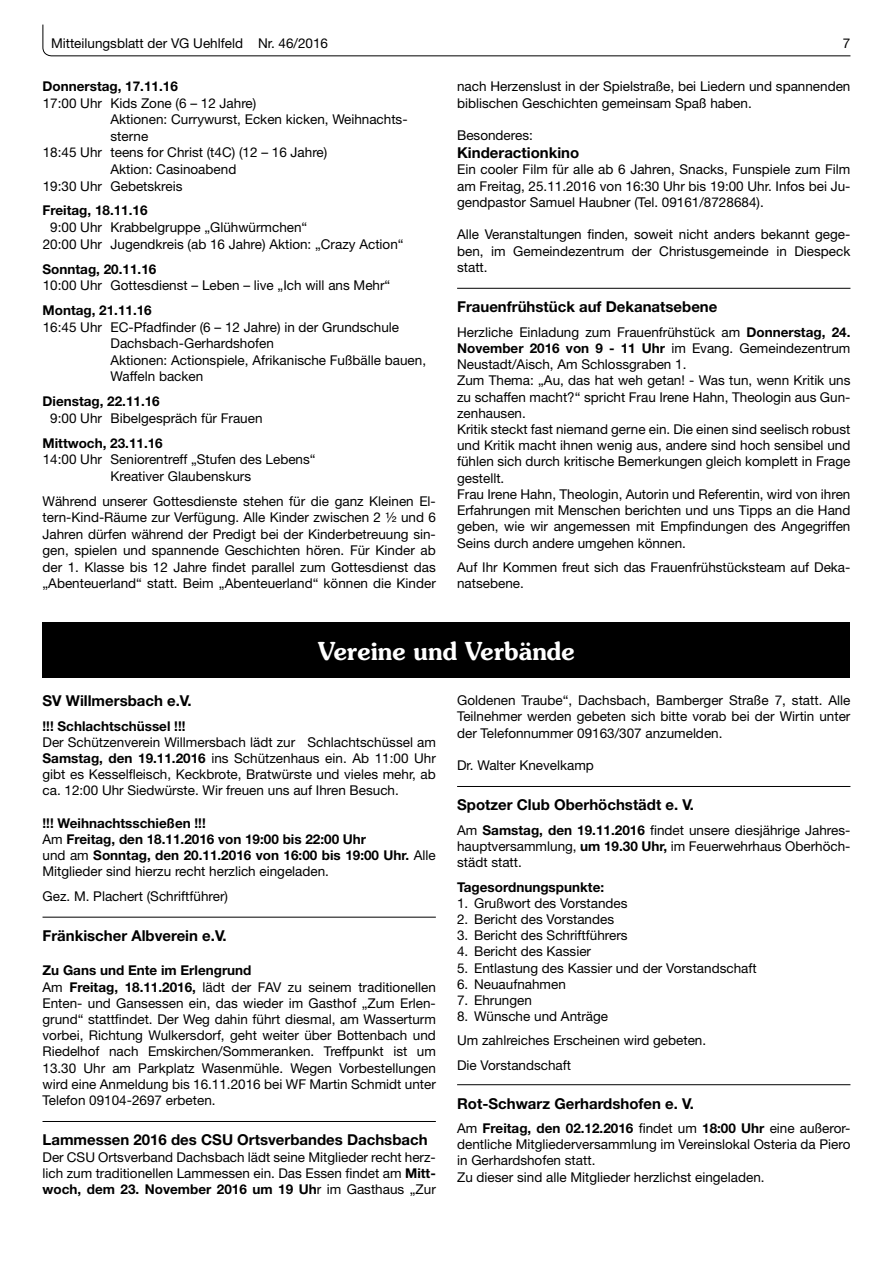
<style>
.page{position:relative;width:893px;height:1263px;background:#fff}
.page>*{position:absolute;margin:0;border:0;box-sizing:border-box;transform-origin:0 0}
.t1{font:600 24.75px "Souvenir";color:#fff;scale:.95 1}
.t2{font:700 15px "Helvetica Neue";color:#000}
.t3{font:13.5px/16.2px "Helvetica Neue";color:#000}
.t4{font:700 13.5px/16.2px "Helvetica Neue";color:#000}
.s1{font-weight:700}
.s2{font-weight:400}
</style>
<div class="page">
<svg style="left:42px;top:24px;width:809px;height:33px"></svg>
<hr style="left:457px;top:288px;width:393px;height:1px;background:#000">
<div style="left:43px;top:622px;width:807px;height:55px;background:#000"></div>
<hr style="left:43px;top:917px;width:393px;height:1px;background:#000">
<hr style="left:43px;top:1121px;width:393px;height:1px;background:#000">
<hr style="left:457px;top:786px;width:393px;height:1px;background:#000">
<hr style="left:457px;top:1084px;width:393px;height:1px;background:#000">
<p class="t3" style="left:51px;top:36px;width:279px">Mitteilungsblatt der VG Uehlfeld Nr. 46/2016</p>
<p class="t3" style="left:843px;top:36px;width:9px">7</p>
<p class="t4" style="left:43px;top:80px;width:137px">Donnerstag, 17.11.16</p>
<p class="t3" style="left:43px;top:96px;width:215px">17:00 Uhr Kids Zone (6 – 12 Jahre)</p>
<p class="t3" style="left:111px;top:113px;width:299px">Aktionen: Currywurst, Ecken kicken, Weihnachts-</p>
<p class="t3" style="left:111px;top:129px;width:39px">sterne</p>
<p class="t3" style="left:43px;top:146px;width:286px">18:45 Uhr teens for Christ (t4C) (12 – 16 Jahre)</p>
<p class="t3" style="left:111px;top:162px;width:127px">Aktion: Casinoabend</p>
<p class="t3" style="left:43px;top:179px;width:141px">19:30 Uhr Gebetskreis</p>
<p class="t4" style="left:43px;top:204px;width:107px">Freitag, 18.11.16</p>
<p class="t3" style="left:43px;top:220px;width:362px;text-indent:8px">9:00 Uhr Krabbelgruppe „Glühwürmchen“<br>20:00 Uhr Jugendkreis (ab 16 Jahre) Aktion: „Crazy Action“</p>
<p class="t4" style="left:43px;top:262px;width:115px">Sonntag, 20.11.16</p>
<p class="t3" style="left:43px;top:278px;width:349px">10:00 Uhr Gottesdienst – Leben – live „Ich will ans Mehr“</p>
<p class="t4" style="left:43px;top:303px;width:111px">Montag, 21.11.16</p>
<p class="t3" style="left:111px;top:320px;width:317px;text-indent:-68px">16:45 Uhr EC-Pfadfinder (6 – 12 Jahre) in der Grundschule Dachsbach-Gerhardshofen<br>Aktionen: Actionspiele, Afrikanische Fußbälle bauen, Waffeln backen</p>
<p class="t4" style="left:43px;top:394px;width:119px">Dienstag, 22.11.16</p>
<p class="t3" style="left:50px;top:411px;width:214px">9:00 Uhr Bibelgespräch für Frauen</p>
<p class="t4" style="left:43px;top:436px;width:122px">Mittwoch, 23.11.16</p>
<p class="t3" style="left:43px;top:452px;width:274px;text-align:center">14:00 Uhr Seniorentreff „Stufen des Lebens“<br>Kreativer Glaubenskurs</p>
<p class="t3" style="left:43px;top:494px;width:395px;text-align:justify">Während unserer Gottesdienste stehen für die ganz Kleinen El&shy;tern-Kind-Räume zur Verfügung. Alle Kinder zwischen 2 ½ und 6<br>Jahren dürfen während der Predigt bei der Kinderbetreuung sin&shy;gen, spielen und spannende Geschichten hören. Für Kinder ab der 1. Klasse bis 12 Jahre findet parallel zum Gottesdienst das „Abenteuerland“ statt. Beim „Abenteuerland“ können die Kinder</p>
<p class="t3" style="left:457px;top:80px;width:395px">nach Herzenslust in der Spielstraße, bei Liedern und spannenden biblischen Geschichten gemeinsam Spaß haben.</p>
<p class="t3" style="left:457px;top:129px;width:77px">Besonderes:</p>
<p class="t2" style="left:457px;top:147px;width:124px">Kinderactionkino</p>
<p class="t3" style="left:457px;top:163px;width:395px;text-align:justify">Ein cooler Film für alle ab 6 Jahren, Snacks, Funspiele zum Film am Freitag, 25.11.2016 von 16:30 Uhr bis 19:00 Uhr. Infos bei Ju&shy;gendpastor Samuel Haubner (Tel. 09161/8728684).</p>
<p class="t3" style="left:457px;top:228px;width:395px;text-align:justify">Alle Veranstaltungen finden, soweit nicht anders bekannt gege&shy;ben, im Gemeindezentrum der Christusgemeinde in Diespeck statt.</p>
<p class="t2" style="left:457px;top:302px;width:262px">Frauenfrühstück auf Dekanatsebene</p>
<p class="t3" style="left:457px;top:325px;width:395px">Herzliche Einladung zum Frauenfrühstück am <span class="s1">Donnerstag, 24.<br>November 2016 von 9 - 11 Uhr</span> im Evang. Gemeindezentrum Neustadt/Aisch, Am Schlossgraben 1.<br>Zum Thema: „Au, das hat weh getan! - Was tun, wenn Kritik uns zu schaffen macht?“ spricht Frau Irene Hahn, Theologin aus Gun&shy;zenhausen.<br>Kritik steckt fast niemand gerne ein. Die einen sind seelisch robust und Kritik macht ihnen wenig aus, andere sind hoch sensibel und fühlen sich durch kritische Bemerkungen gleich komplett in Frage gestellt.<br>Frau Irene Hahn, Theologin, Autorin und Referentin, wird von ihren Erfahrungen mit Menschen berichten und uns Tipps an die Hand geben, wie wir angemessen mit Empfindungen des Angegriffen Seins durch andere umgehen können.</p>
<p class="t3" style="left:457px;top:560px;width:395px">Auf Ihr Kommen freut sich das Frauenfrühstücksteam auf Deka&shy;natsebene.</p>
<h1 class="t1" style="left:318px;top:641px;width:271px">Vereine und Verbände</h1>
<p class="t2" style="left:43px;top:695px;width:151px">SV Willmersbach e.V.</p>
<p class="t4" style="left:43px;top:719px;width:145px">!!! Schlachtschüssel !!!</p>
<p class="t3" style="left:43px;top:735px;width:395px;text-align:justify">Der Schützenverein Willmersbach lädt zur Schlachtschüssel am <span class="s1">Samstag, den 19.11.2016</span> ins Schützenhaus ein. Ab 11:00 Uhr gibt es Kesselfleisch, Keckbrote, Bratwürste und vieles mehr, ab ca. 12:00 Uhr Siedwürste. Wir freuen uns auf Ihren Besuch.</p>
<p class="t4" style="left:43px;top:816px;width:395px">!!! Weihnachtsschießen !!!<br><span class="s2">Am</span> Freitag, den 18.11.2016 von 19:00 bis 22:00 Uhr<br><span class="s2">und am</span> Sonntag, den 20.11.2016 von 16:00 bis 19:00 Uhr. <span class="s2">Alle Mitglieder sind hierzu recht herzlich eingeladen.</span></p>
<p class="t3" style="left:43px;top:889px;width:187px">Gez. M. Plachert (Schriftführer)</p>
<p class="t2" style="left:43px;top:930px;width:186px">Fränkischer Albverein e.V.</p>
<p class="t3" style="left:43px;top:964px;width:395px"><span class="s1">Zu Gans und Ente im Erlengrund<br></span>Am <span class="s1">Freitag, 18.11.2016,</span> lädt der FAV zu seinem traditionellen Enten- und Gansessen ein, das wieder im Gasthof „Zum Erlen&shy;grund“ stattfindet. Der Weg dahin führt diesmal, am Wasserturm vorbei, Richtung Wulkersdorf, geht weiter über Bottenbach und Riedelhof nach Emskirchen/Sommeranken. Treffpunkt ist um 13.30 Uhr am Parkplatz Wasenmühle. Wegen Vorbestellungen wird eine Anmeldung bis 16.11.2016 bei WF Martin Schmidt unter Telefon 09104-2697 erbeten.</p>
<p class="t2" style="left:43px;top:1135px;width:387px">Lammessen 2016 des CSU Ortsverbandes Dachsbach</p>
<p class="t3" style="left:43px;top:1150px;width:395px;text-align:justify">Der CSU Ortsverband Dachsbach lädt seine Mitglieder recht herz&shy;lich zum traditionellen Lammessen ein. Das Essen findet am <span class="s1">Mitt&shy;woch, dem 23. November 2016 um 19 Uh</span>r im Gasthaus „Zur</p>
<p class="t3" style="left:457px;top:694px;width:395px;text-align:justify">Goldenen Traube“, Dachsbach, Bamberger Straße 7, statt. Alle Teilnehmer werden gebeten sich bitte vorab bei der Wirtin unter der Telefonnummer 09163/307 anzumelden.</p>
<p class="t3" style="left:457px;top:758px;width:138px">Dr. Walter Knevelkamp</p>
<p class="t2" style="left:457px;top:800px;width:239px">Spotzer Club Oberhöchstädt e. V.</p>
<p class="t3" style="left:457px;top:823px;width:395px;text-align:justify">Am <span class="s1">Samstag, den 19.11.2016</span> findet unsere diesjährige Jahres&shy;hauptversammlung, <span class="s1">um 19.30 Uhr,</span> im Feuerwehrhaus Oberhöch&shy;städt statt.</p>
<p class="t4" style="left:457px;top:880px;width:149px">Tagesordnungspunkte:</p>
<p class="t3" style="left:457px;top:896px;width:172px">1. Grußwort des Vorstandes</p>
<p class="t3" style="left:457px;top:912px;width:159px">2. Bericht des Vorstandes</p>
<p class="t3" style="left:457px;top:928px;width:172px">3. Bericht des Schriftführers</p>
<p class="t3" style="left:457px;top:945px;width:136px">4. Bericht des Kassier</p>
<p class="t3" style="left:457px;top:961px;width:301px">5. Entlastung des Kassier und der Vorstandschaft</p>
<p class="t3" style="left:457px;top:977px;width:110px">6. Neuaufnahmen</p>
<p class="t3" style="left:457px;top:993px;width:76px">7. Ehrungen</p>
<p class="t3" style="left:457px;top:1005px;width:251px;line-height:24.3px">8. Wünsche und Anträge<br>Um zahlreiches Erscheinen wird gebeten.<br>Die Vorstandschaft</p>
<p class="t2" style="left:457px;top:1098px;width:238px">Rot-Schwarz Gerhardshofen e. V.</p>
<p class="t3" style="left:457px;top:1121px;width:395px">Am <span class="s1">Freitag, den 02.12.2016</span> findet um <span class="s1">18:00 Uhr</span> eine außeror&shy;dentliche Mitgliederversammlung im Vereinslokal Osteria da Piero in Gerhardshofen statt.<br>Zu dieser sind alle Mitglieder herzlichst eingeladen.</p>
</div>
